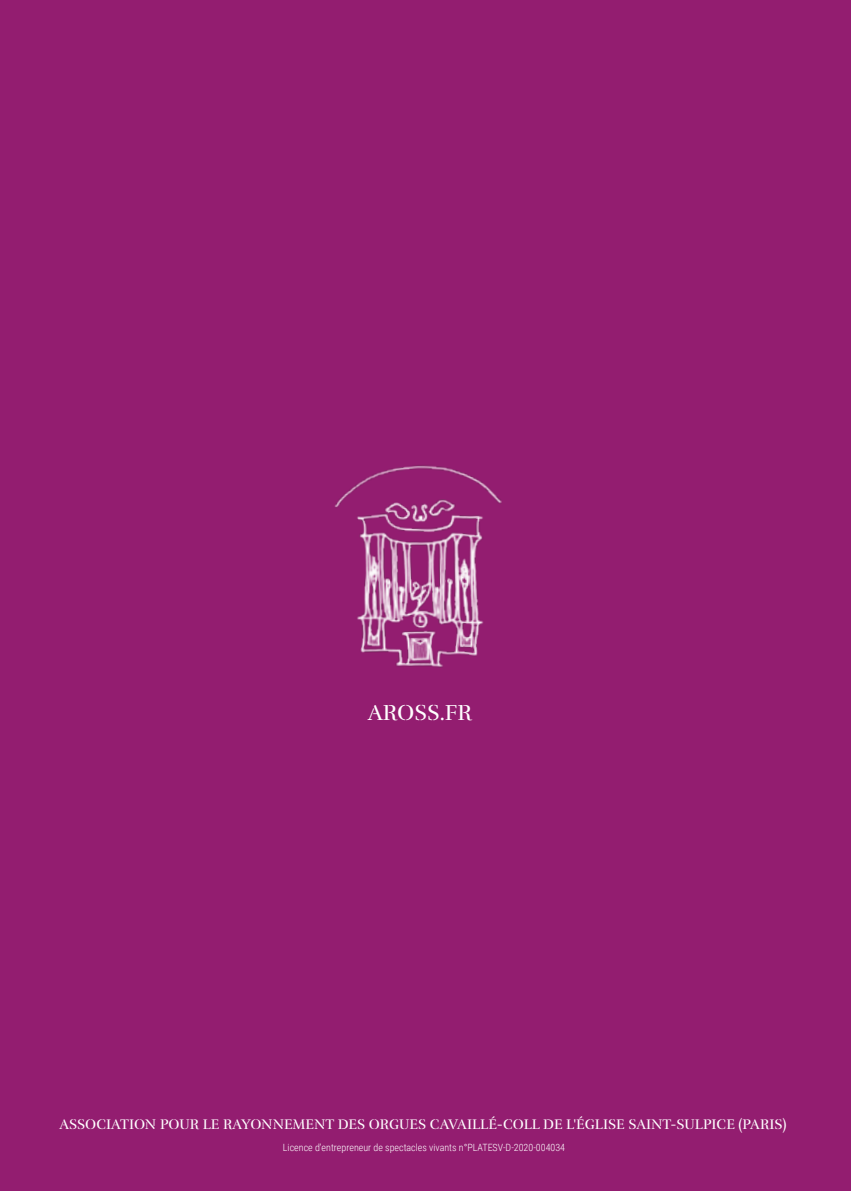
<style>
.page{position:relative;width:851px;height:1191px;background:#fff}
.page>*{position:absolute;margin:0;border:0;box-sizing:border-box;transform-origin:0 0}
.t1{font:22.4px "Rufina Stencil Regular";color:#fff}
.t2{font:14.4px "Rufina Stencil Regular";color:#fff}
.t3{font:300 10px "Roboto Condensed";color:#fff}
</style>
<div class="page">
<div style="left:0;top:0;width:850px;height:1191px;background:#931d70"></div>
<img style="left:334px;top:465px;width:168px;height:203px">
<h1 class="t1" style="left:367px;top:698px;width:106px">AROSS.FR</h1>
<p class="t2" style="left:59px;top:1115px;width:728px">ASSOCIATION POUR LE RAYONNEMENT DES ORGUES CAVAILLÉ-COLL DE L'ÉGLISE SAINT-SULPICE (PARIS)</p>
<p class="t3" style="left:283px;top:1140px;width:283px">Licence d’entrepreneur de spectacles vivants n°PLATESV-D-2020-004034</p>
</div>
